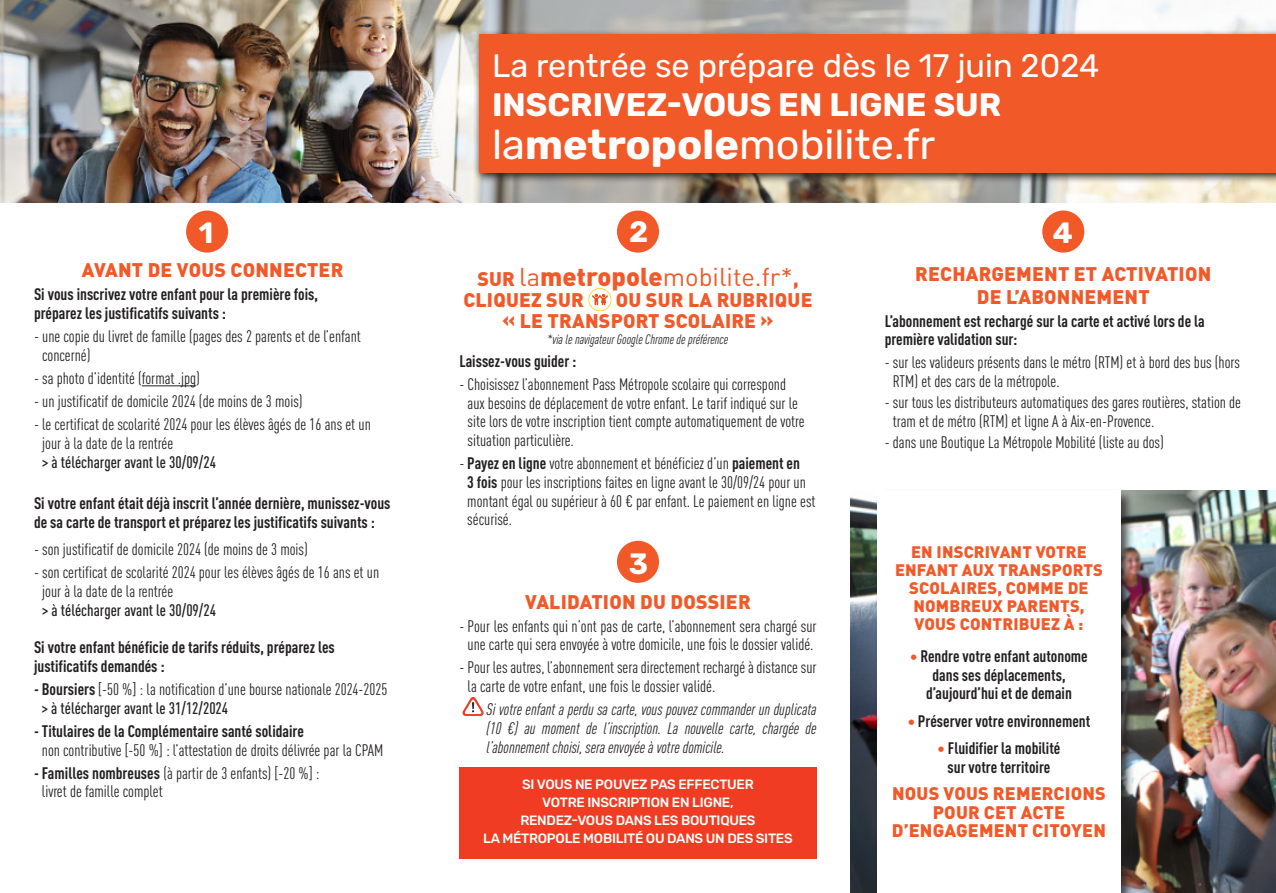
<style>
.page{position:relative;width:1276px;height:893px;background:#fff}
.page>*{position:absolute;margin:0;border:0;box-sizing:border-box;transform-origin:0 0}
.t1{font:41.4px "Rubik";color:#fff}
.t2{font:32.4px "Rubik";color:#fff}
.t3{font:700 32.4px "Rubik";color:#fff}
.t4{font:700 29.4px "Rubik";color:#fff}
.t5{font:25.5px "DIN Pro";color:#f15929}
.t6{font:900 19.5px/21px "DIN Pro";letter-spacing:.01em;color:#f15929}
.t7{font:900 18px/18.8px "DIN Pro";letter-spacing:.01em;color:#f15929;text-align:center}
.t8{font:condensed 16.5px/18.8px "DIN Pro";color:#231f20}
.t9{font:700 condensed 16.5px/18.8px "DIN Pro";color:#231f20}
.t10{font:italic condensed 16.5px/18.8px "DIN Pro";color:#231f20;text-align:justify}
.t11{font:900 16.5px/18px "DIN Pro";letter-spacing:.01em;color:#f15929;text-align:center}
.t12{font:500 13.5px "Rubik";letter-spacing:-.02em;color:#fff}
.t13{font:italic condensed 13.5px "DIN Pro";color:#231f20}
.s1{font-weight:700}
.s2{font-weight:500}
.s3{font-weight:900;font-size:19.5px}
.s4{font-weight:900}
.s5{color:#f15929}
</style>
<div class="page">
<img style="left:0;top:0;width:1276px;height:203px">
<svg style="left:473px;top:30px;width:803px;height:154px"></svg>
<div style="left:479px;top:34px;width:797px;height:138px;background:#f15929"></div>
<hr style="left:142px;top:385px;width:54px;height:1px;background:#231f20">
<div style="left:186px;top:211px;width:42px;height:42px;background:#f15929;border-radius:50%"></div>
<div style="left:617px;top:211px;width:42px;height:42px;background:#f15929;border-radius:50%"></div>
<div style="left:617px;top:541px;width:42px;height:42px;background:#f15929;border-radius:50%"></div>
<div style="left:1042px;top:211px;width:42px;height:42px;background:#f15929;border-radius:50%"></div>
<svg style="left:588px;top:288px;width:23px;height:23px"></svg>
<svg style="left:462px;top:697px;width:21px;height:19px"></svg>
<div style="left:459px;top:767px;width:357px;height:92px;background:#ef3c22"></div>
<img style="left:850px;top:490px;width:426px;height:403px">
<div style="left:875px;top:488px;width:259px;height:405px;background:#231f20;opacity:.75"></div>
<div style="left:877px;top:490px;width:243px;height:403px;background:#fff"></div>
<p class="t2" style="left:492px;top:48px;width:608px">La rentrée se prépare dès le 17 juin 2024</p>
<p class="t3" style="left:492px;top:86px;width:510px">INSCRIVEZ-VOUS EN LIGNE SUR</p>
<p class="t1" style="left:492px;top:122px;width:444px">la<span class="s1">metropole</span>mobilite.fr</p>
<p class="t4" style="left:199px;top:215px;width:16px">1</p>
<p class="t4" style="left:629px;top:214px;width:21px">2</p>
<p class="t6" style="left:82px;top:259px;width:263px">AVANT DE VOUS CONNECTER</p>
<p class="t9" style="left:34px;top:284px;width:285px">Si vous inscrivez votre enfant pour la première fois, préparez les justificatifs suivants :</p>
<p class="t8" style="left:42px;top:326px;width:320px;text-indent:-8px">- une copie du livret de famille (pages des 2 parents et de l’enfant concerné)</p>
<p class="t8" style="left:34px;top:368px;width:167px">- sa photo d’identité (format .jpg)</p>
<p class="t8" style="left:34px;top:391px;width:270px">- un justificatif de domicile 2024 (de moins de 3 mois)</p>
<p class="t8" style="left:42px;top:414px;width:330px;text-indent:-8px">- le certificat de scolarité 2024 pour les élèves âgés de 16 ans et un jour à la date de la rentrée<br><span class="s2">&gt; à télécharger avant le 30/09/24</span></p>
<p class="t9" style="left:34px;top:493px;width:358px">Si votre enfant était déjà inscrit l’année dernière, munissez-vous de sa carte de transport et préparez les justificatifs suivants :</p>
<p class="t8" style="left:34px;top:539px;width:275px">- son justificatif de domicile 2024 (de moins de 3 mois)</p>
<p class="t8" style="left:42px;top:562px;width:338px;text-indent:-8px">- son certificat de scolarité 2024 pour les élèves âgés de 16 ans et un jour à la date de la rentrée<br><span class="s2">&gt; à télécharger avant le 30/09/24</span></p>
<p class="t9" style="left:34px;top:637px;width:302px">Si votre enfant bénéficie de tarifs réduits, préparez les justificatifs demandés :</p>
<p class="t8" style="left:42px;top:679px;width:347px;text-indent:-8px"><span class="s1">- Boursiers</span> [-50 %] : la notification d’une bourse nationale 2024-2025 <span class="s2">&gt; à télécharger avant le 31/12/2024</span></p>
<p class="t8" style="left:42px;top:721px;width:343px;text-indent:-8px"><span class="s1">- Titulaires de la Complémentaire santé solidaire<br></span>non contributive [-50 %] : l’attestation de droits délivrée par la CPAM</p>
<p class="t8" style="left:42px;top:762px;width:279px;text-indent:-8px"><span class="s1">- Familles nombreuses</span> (à partir de 3 enfants) [-20 %] : livret de famille complet</p>
<p class="t5" style="left:477px;top:257px;width:323px"><span class="s3">SUR</span> la<span class="s4">metropole</span>mobilite.fr*<span class="s3">,</span></p>
<p class="t6" style="left:463px;top:288px;width:122px">CLIQUEZ SUR</p>
<p class="t6" style="left:502px;top:288px;width:312px;text-indent:114px">OU SUR LA RUBRIQUE « LE TRANSPORT SCOLAIRE »</p>
<p class="t13" style="left:548px;top:330px;width:182px">*via le navigateur Google Chrome de préférence</p>
<p class="t9" style="left:459px;top:350px;width:119px">Laissez-vous guider :</p>
<p class="t8" style="left:467px;top:374px;width:339px;text-indent:-8px">- Choisissez l’abonnement Pass Métropole scolaire qui correspond aux besoins de déplacement de votre enfant. Le tarif indiqué sur le site lors de votre inscription tient compte automatiquement de votre situation particulière.</p>
<p class="t8" style="left:467px;top:453px;width:350px;text-indent:-8px">- <span class="s1">Payez en ligne</span> votre abonnement et bénéficiez d’un <span class="s1">paiement en<br>3 fois</span> pour les inscriptions faites en ligne avant le 30/09/24 pour un montant égal ou supérieur à 60 € par enfant. Le paiement en ligne est sécurisé.</p>
<p class="t4" style="left:629px;top:546px;width:21px">3</p>
<p class="t6" style="left:525px;top:590px;width:227px">VALIDATION DU DOSSIER</p>
<p class="t8" style="left:459px;top:615px;width:359px;text-align:center">- Pour les enfants qui n’ont pas de carte, l’abonnement sera chargé sur une carte qui sera envoyée à votre domicile, une fois le dossier validé.</p>
<p class="t8" style="left:467px;top:657px;width:351px;text-indent:-8px">- Pour les autres, l’abonnement sera directement rechargé à distance sur la carte de votre enfant, une fois le dossier validé.</p>
<p class="t10" style="left:487px;top:699px;width:331px">Si votre enfant a perdu sa carte, vous pouvez commander un duplicata (10 €) au moment de l’inscription. La nouvelle carte, chargée de l’abonnement choisi, sera envoyée à votre domicile.</p>
<p class="t12" style="left:522px;top:776px;width:233px">SI VOUS NE POUVEZ PAS EFFECTUER</p>
<p class="t12" style="left:542px;top:794px;width:193px">VOTRE INSCRIPTION EN LIGNE,</p>
<p class="t12" style="left:520px;top:812px;width:237px">RENDEZ-VOUS DANS LES BOUTIQUES</p>
<p class="t12" style="left:483px;top:830px;width:311px">LA MÉTROPOLE MOBILITÉ OU DANS UN DES SITES</p>
<p class="t4" style="left:1053px;top:215px;width:22px">4</p>
<p class="t6" style="left:915px;top:261px;width:297px;line-height:22.5px;text-align:center">RECHARGEMENT ET ACTIVATION<br>DE L’ABONNEMENT</p>
<p class="t9" style="left:884px;top:310px;width:322px">L’abonnement est rechargé sur la carte et activé lors de la première validation sur:</p>
<p class="t8" style="left:893px;top:352px;width:349px;text-indent:-8px">- sur les valideurs présents dans le métro (RTM) et à bord des bus (hors<br>RTM) et des cars de la métropole.</p>
<p class="t8" style="left:893px;top:392px;width:350px;text-indent:-8px">- sur tous les distributeurs automatiques des gares routières, station de tram et de métro (RTM) et ligne A à Aix-en-Provence.</p>
<p class="t8" style="left:884px;top:431px;width:281px">- dans une Boutique La Métropole Mobilité (liste au dos)</p>
<p class="t11" style="left:895px;top:542px;width:209px">EN INSCRIVANT VOTRE<br>ENFANT AUX TRANSPORTS<br>SCOLAIRES, COMME DE<br>NOMBREUX PARENTS,<br>VOUS CONTRIBUEZ À :</p>
<p class="t9" style="left:910px;top:645px;width:179px;text-align:center"><span class="s5">•</span> Rendre votre enfant autonome dans ses déplacements, d’aujourd’hui et de demain</p>
<p class="t9" style="left:907px;top:710px;width:184px"><span class="s5">•</span> Préserver votre environnement</p>
<p class="t9" style="left:937px;top:737px;width:124px;text-align:center"><span class="s5">•</span> Fluidifier la mobilité sur votre territoire</p>
<p class="t7" style="left:892px;top:783px;width:216px">NOUS VOUS REMERCIONS<br>POUR CET ACTE<br>D’ENGAGEMENT CITOYEN</p>
</div>
